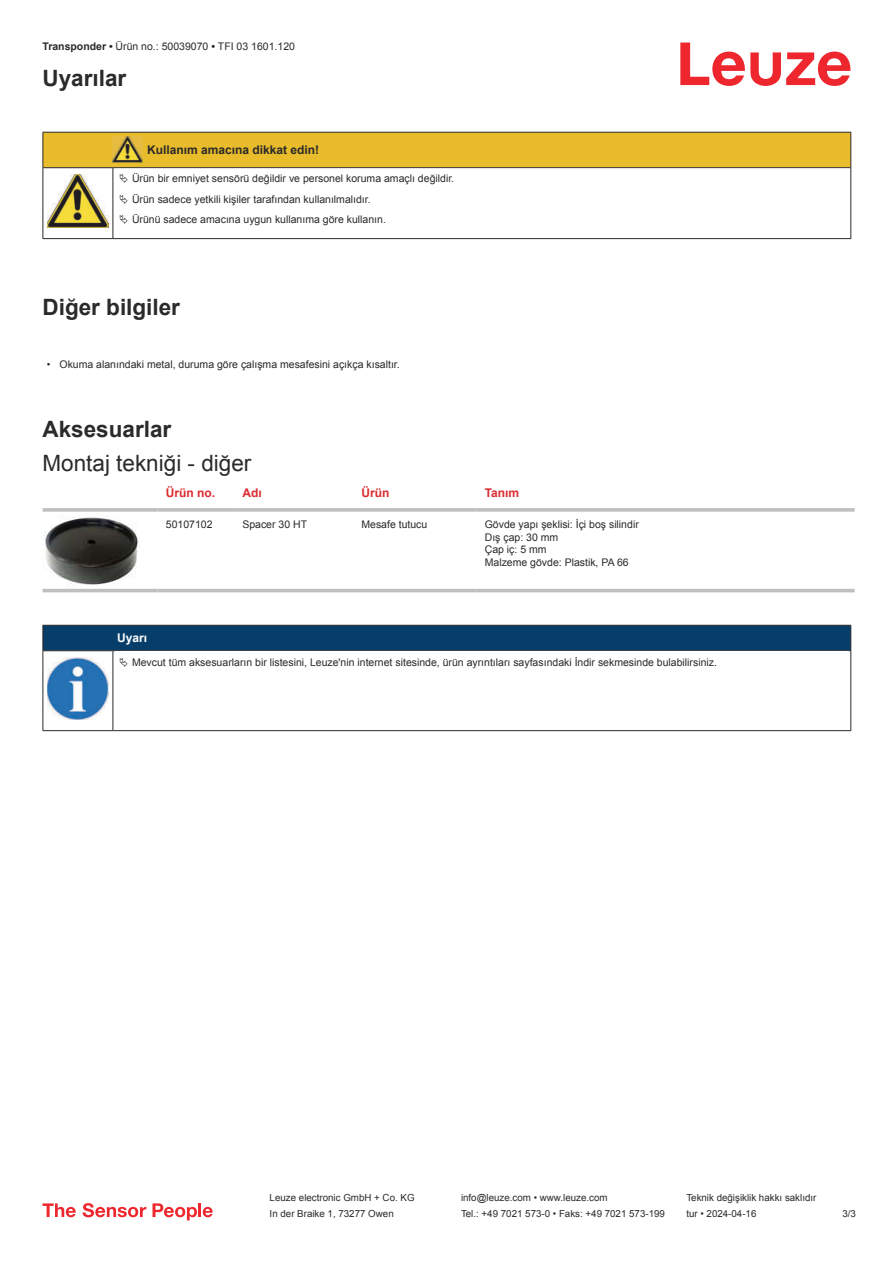
<style>
.page{position:relative;width:893px;height:1263px;background:#fff}
.page>*{position:absolute;margin:0;border:0;box-sizing:border-box;transform-origin:0 0}
.t1{font:700 22.5px "Arial";color:#2b292a}
.t2{font:22.5px "Arial";color:#2b292a}
.t3{font:700 12px "Arial";color:#2b292a}
.t4{font:700 12px "Arial";color:#db2a30}
.t5{font:700 12px "Arial";color:#fff}
.t6{font:10.5px/12.6px "Arial";color:#2b292a}
.t7{font:9.75px "Arial";color:#2b292a}
.s1{font-weight:700}
</style>
<div class="page">
<svg style="left:680px;top:43px;width:170px;height:43px"></svg>
<svg style="left:43px;top:588px;width:812px;height:5px;fill:#efeff0"></svg>
<svg style="left:43px;top:508px;width:114px;height:4px"></svg>
<svg style="left:157px;top:508px;width:77px;height:4px"></svg>
<svg style="left:234px;top:508px;width:119px;height:4px"></svg>
<svg style="left:353px;top:508px;width:123px;height:4px"></svg>
<svg style="left:476px;top:508px;width:379px;height:4px;background:#c3c5c7"></svg>
<hr style="left:43px;top:589px;width:114px;height:3px;background:#bdbfc1">
<hr style="left:157px;top:589px;width:77px;height:3px;background:#bdbfc1">
<hr style="left:234px;top:589px;width:119px;height:3px;background:#bdbfc1">
<hr style="left:353px;top:589px;width:123px;height:3px;background:#bdbfc1">
<hr style="left:476px;top:589px;width:379px;height:3px;background:#bdbfc1">
<img style="left:43px;top:516px;width:97px;height:69px">
<div style="left:43px;top:625px;width:808px;height:26px;background:#063d69"></div>
<hr style="left:113px;top:650px;width:738px;height:1px;background:#2b292a">
<hr style="left:43px;top:651px;width:1px;height:75px;background:#2b292a">
<hr style="left:113px;top:651px;width:1px;height:75px;background:#2b292a">
<hr style="left:850px;top:651px;width:1px;height:75px;background:#2b292a">
<hr style="left:43px;top:730px;width:70px;height:1px;background:#2b292a">
<hr style="left:113px;top:730px;width:738px;height:1px;background:#2b292a">
<img style="left:47px;top:657px;width:61px;height:63px">
<svg style="left:43px;top:1203px;width:33px;height:14px"></svg>
<svg style="left:83px;top:1203px;width:63px;height:14px"></svg>
<svg style="left:153px;top:1203px;width:44px;height:17px"></svg>
<hr style="left:198px;top:1203px;width:3px;height:14px;background:#ed272d">
<svg style="left:203px;top:1207px;width:10px;height:10px"></svg>
<hr style="left:43px;top:238px;width:70px;height:1px;background:#2b292a">
<hr style="left:113px;top:238px;width:30px;height:1px;background:#2b292a">
<hr style="left:143px;top:238px;width:708px;height:1px;background:#2b292a">
<svg style="left:43px;top:132px;width:808px;height:106px"></svg>
<p class="t6" style="left:43px;top:41px;width:254px"><span class="s1">Transponder •</span> Ürün no.: 50039070 <span class="s1">•</span> TFI 03 1601.120</p>
<h1 class="t1" style="left:43px;top:63px;width:85px">Uyarılar</h1>
<p class="t3" style="left:147px;top:141px;width:174px">Kullanım amacına dikkat edin!</p>
<p class="t6" style="left:132px;top:169px;width:324px;line-height:20.2px">Ürün bir emniyet sensörü değildir ve personel koruma amaçlı değildir.<br>Ürün sadece yetkili kişiler tarafından kullanılmalıdır.<br>Ürünü sadece amacına uygun kullanıma göre kullanın.</p>
<h1 class="t1" style="left:43px;top:292px;width:139px">Diğer bilgiler</h1>
<p class="t6" style="left:47px;top:358px;width:354px">• Okuma alanındaki metal, duruma göre çalışma mesafesini açıkça kısaltır.</p>
<h1 class="t1" style="left:43px;top:421px;width:130px">Aksesuarlar</h1>
<h1 class="t2" style="left:43px;top:448px;width:210px">Montaj tekniği - diğer</h1>
<p class="t4" style="left:166px;top:488px;width:51px">Ürün no.</p>
<p class="t4" style="left:242px;top:485px;width:21px">Adı</p>
<p class="t4" style="left:361px;top:488px;width:29px">Ürün</p>
<p class="t4" style="left:485px;top:485px;width:36px">Tanım</p>
<p class="t6" style="left:166px;top:519px;width:48px">50107102</p>
<p class="t6" style="left:242px;top:518px;width:66px">Spacer 30 HT</p>
<p class="t6" style="left:361px;top:518px;width:67px">Mesafe tutucu</p>
<p class="t6" style="left:485px;top:518px;width:156px">Gövde yapı şeklisi: İçi boş silindir<br>Dış çap: 30 mm<br>Çap iç: 5 mm<br>Malzeme gövde: Plastik, PA 66</p>
<p class="t5" style="left:117px;top:629px;width:32px">Uyarı</p>
<p class="t6" style="left:132px;top:655px;width:586px">Mevcut tüm aksesuarların bir listesini, Leuze'nin internet sitesinde, ürün ayrıntıları sayfasındaki İndir sekmesinde bulabilirsiniz.</p>
<p class="t7" style="left:270px;top:1191px;width:146px">Leuze electronic GmbH + Co. KG</p>
<p class="t7" style="left:461px;top:1191px;width:148px">info@leuze.com • www.leuze.com</p>
<p class="t7" style="left:686px;top:1191px;width:132px">Teknik değişiklik hakkı saklıdır</p>
<p class="t7" style="left:270px;top:1207px;width:126px">In der Braike 1, 73277 Owen</p>
<p class="t7" style="left:461px;top:1207px;width:205px">Tel.: +49 7021 573-0 • Faks: +49 7021 573-199</p>
<p class="t7" style="left:686px;top:1207px;width:72px">tur • 2024-04-16</p>
<p class="t7" style="left:842px;top:1210px;width:15px">3 /3</p>
</div>
